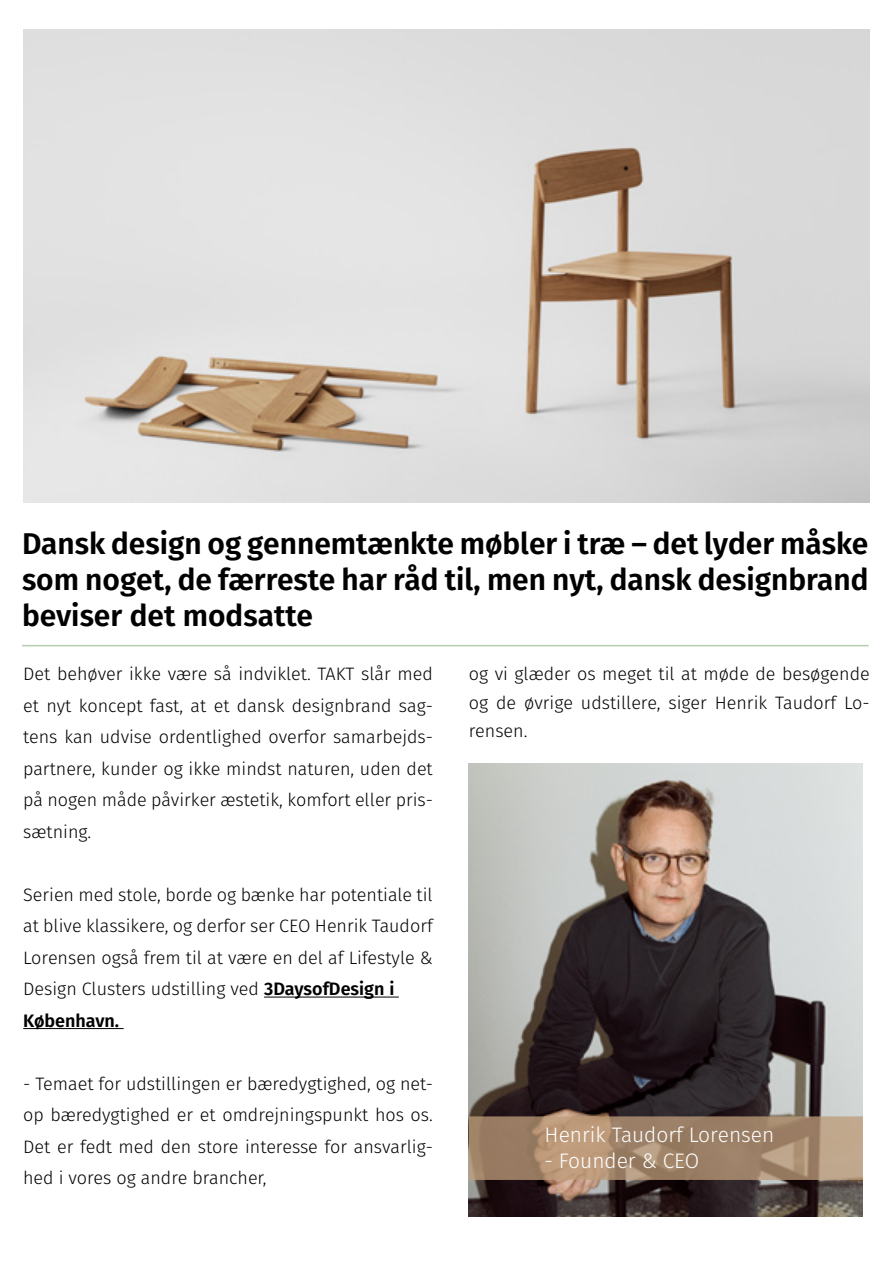
<style>
.page{position:relative;width:893px;height:1263px;background:#fff}
.page>*{position:absolute;margin:0;border:0;box-sizing:border-box;transform-origin:0 0}
.t1{font:600 30px/36px "Fira Sans";color:#000;text-align:justify}
.t2{font:300 21px "Fira Sans";color:#fff}
.t3{font:300 18px/31.5px "Fira Sans";color:#000;text-align:justify}
.s1{font-weight:600}
</style>
<div class="page">
<img style="left:23px;top:30px;width:847px;height:472px">
<hr style="left:22px;top:645px;width:847px;height:1px;background:#b3cdae">
<hr style="left:264px;top:996px;width:135px;height:1px;background:#000">
<hr style="left:23px;top:1028px;width:101px;height:1px;background:#000">
<img style="left:469px;top:763px;width:394px;height:453px">
<svg style="left:469px;top:1116px;width:394px;height:64px;background:#a6896e"></svg>
<h1 class="t1" style="left:22px;top:524px;width:848px">Dansk design og gennemtænkte møbler i træ – det lyder måske som noget, de færreste har råd til, men nyt, dansk designbrand beviser det modsatte</h1>
<p class="t3" style="left:23px;top:658px;width:411px">Det behøver ikke være så indviklet. TAKT slår med et nyt koncept fast, at et dansk designbrand sag&shy;tens kan udvise ordentlighed overfor samarbejds&shy;partnere, kunder og ikke mindst naturen, uden det på nogen måde påvirker æstetik, komfort eller pris&shy;sætning.</p>
<p class="t3" style="left:469px;top:659px;width:402px;line-height:28.5px">og vi glæder os meget til at møde de besøgende og de øvrige udstillere, siger Henrik Taudorf Lo&shy;rensen.</p>
<p class="t3" style="left:23px;top:878px;width:411px;text-align:left">Serien med stole, borde og bænke har potentiale til at blive klassikere, og derfor ser CEO Henrik Taudorf Lorensen også frem til at være en del af Lifestyle &amp; Design Clusters udstilling ved <span class="s1">3DaysofDesign i København.</span></p>
<p class="t3" style="left:23px;top:1067px;width:411px">- Temaet for udstillingen er bæredygtighed, og net&shy;op bæredygtighed er et omdrejningspunkt hos os.<br>Det er fedt med den store interesse for ansvarlig&shy;hed i vores og andre brancher,</p>
<p class="t2" style="left:545px;top:1120px;width:231px">Henrik Taudorf Lorensen</p>
<p class="t2" style="left:545px;top:1145px;width:156px">- Founder &amp; CEO</p>
</div>
